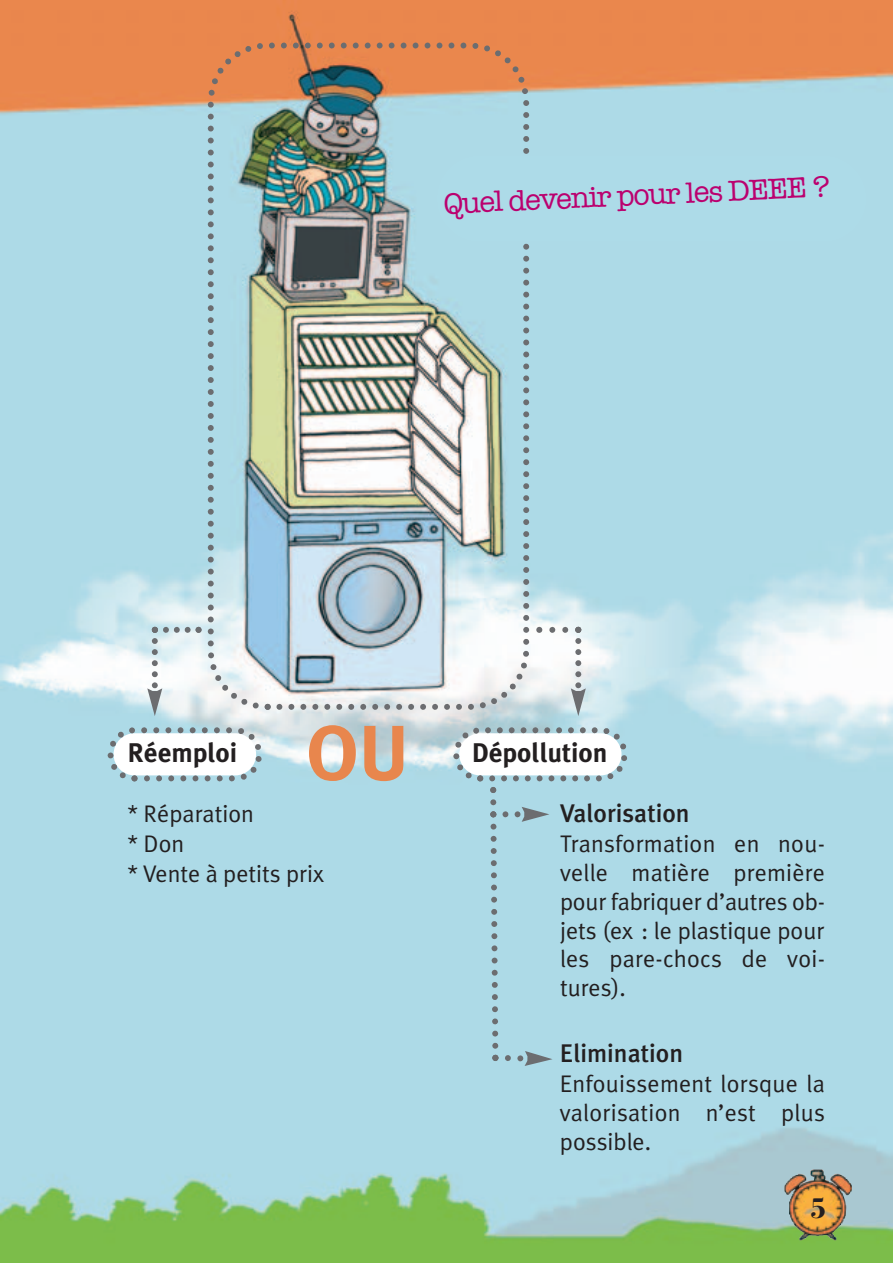
<style>
.page{position:relative;width:893px;height:1263px;background:#fff}
.page>*{position:absolute;margin:0;border:0;box-sizing:border-box;transform-origin:0 0}
.t1{font:700 78px "Meta Plus";color:#e8864d}
.t2{font:30px "American Typewriter";color:#bb016f}
.t3{font:30px "Bodoni Svty Two ITCTT Bold";color:#231f20}
.t4{font:700 27px "Meta Plus";color:#231f20}
.t5{font:500 25.5px "Meta Plus";color:#231f20}
.t6{font:24px/28.8px "Meta Plus Normal";color:#231f20;text-align:justify}
</style>
<div class="page">
<img style="left:0;top:0;width:893px;height:1263px">
<svg style="left:105px;top:724px;width:160px;height:60px"></svg>
<img style="left:784px;top:1169px;width:68px;height:71px">
<svg style="left:450px;top:724px;width:180px;height:342px;background:#b3d8e3"></svg>
<img style="left:205px;top:40px;width:327px;height:673px">
<svg style="left:265px;top:704px;width:6px;height:6px"></svg>
<svg style="left:147px;top:627px;width:55px;height:89px"></svg>
<svg style="left:536px;top:627px;width:50px;height:89px"></svg>
<div style="left:437px;top:155px;width:429px;height:87px;background:#addbe8;border-radius:43px"></div>
<p class="t2" style="left:443px;top:188px;width:388px;rotate:-3deg">Quel devenir pour les DEEE ?</p>
<h1 class="t1" style="left:306px;top:707px;width:105px">OU</h1>
<p class="t4" style="left:128px;top:737px;width:111px">Réemploi</p>
<p class="t6" style="left:128px;top:799px;width:198px;line-height:30px;text-align:left">* Réparation<br>* Don<br>* Vente à petits prix</p>
<p class="t4" style="left:472px;top:737px;width:137px">Dépollution</p>
<p class="t5" style="left:560px;top:798px;width:131px">Valorisation</p>
<p class="t6" style="left:560px;top:829px;width:266px">Transformation en nou&shy;velle matière première pour fabriquer d’autres ob&shy;jets (ex : le plastique pour les pare-chocs de voi&shy;tures).</p>
<p class="t5" style="left:560px;top:1038px;width:125px">Elimination</p>
<p class="t6" style="left:560px;top:1069px;width:267px">Enfouissement lorsque la valorisation n’est plus possible.</p>
<p class="t3" style="left:810px;top:1191px;width:18px">5</p>
</div>
